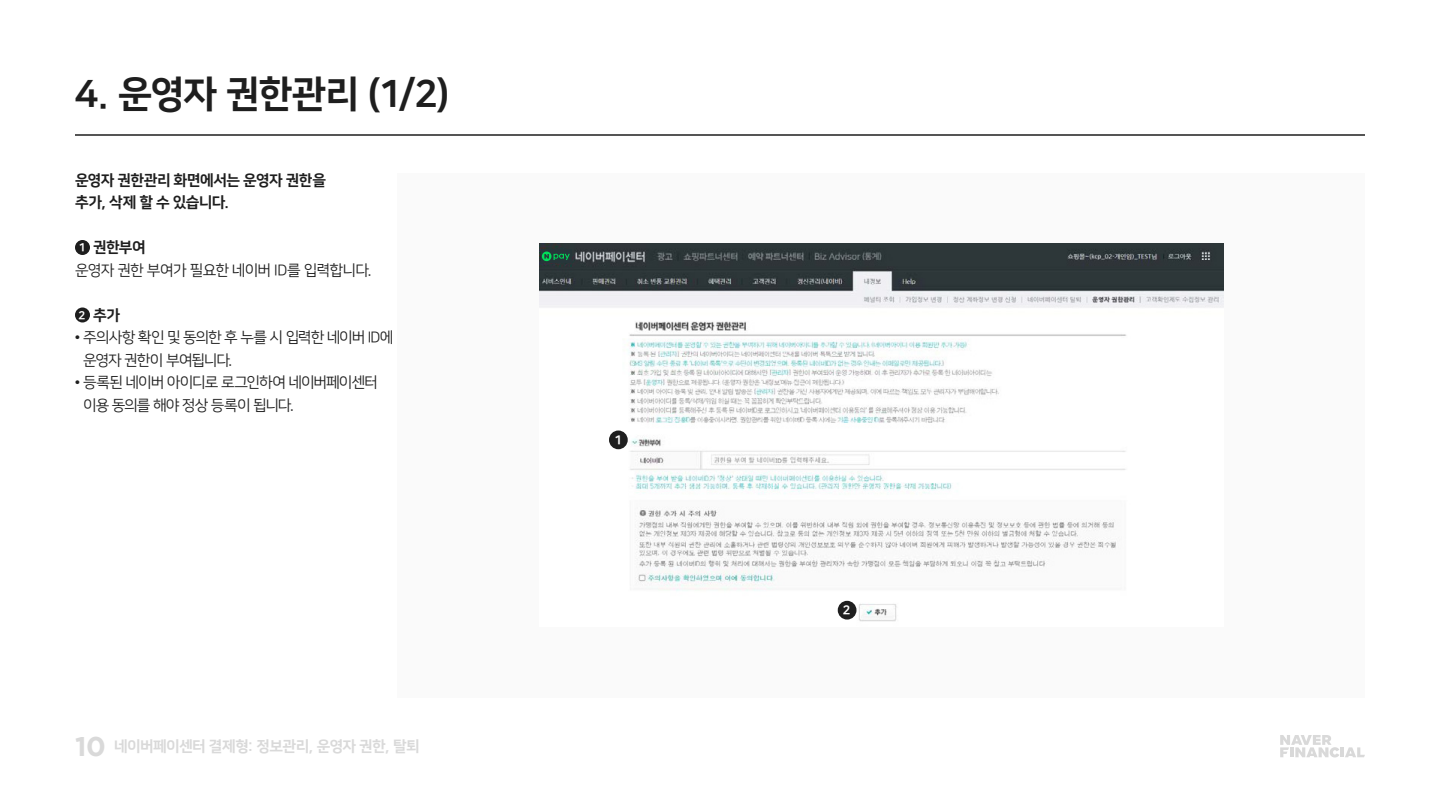
<style>
.page{position:relative;width:1440px;height:810px;background:#fff}
.page>*{position:absolute;margin:0;border:0;box-sizing:border-box;transform-origin:0 0}
.t1{font:37.5px "Nanum Square EB";letter-spacing:-.035em;color:#1e1e1e}
.t2{font:15px/22.5px "Nanum Square R";letter-spacing:-.06em;color:#1e1e1e}
.t3{font:15px/22.5px "Nanum Square EB";letter-spacing:-.04em;color:#1e1e1e}
.t4{font:15px "Nanum Square EB";letter-spacing:-.04em;color:#d9d9d9}
.t5{font:12.38px "Nanum Square EB";color:#fff}
.s1{font-size:11.25px;color:#fff}
.s2{font-family:"Gotham";font-weight:700;font-size:27px}
</style>
<div class="page">
<hr style="left:75px;top:134px;width:1290px;height:2px;background:#1e1e1e">
<svg style="left:1280px;top:735px;width:85px;height:23px"></svg>
<div style="left:398px;top:173px;width:967px;height:525px;background:#fafafa"></div>
<img style="left:539px;top:243px;width:684px;height:378px">
<div style="left:609px;top:431px;width:19px;height:18px;background:#1f1f1f;border-radius:50%"></div>
<div style="left:838px;top:601px;width:18px;height:19px;background:#1f1f1f;border-radius:50%"></div>
<div style="left:75px;top:240px;width:15px;height:15px;background:#1e1e1e;border-radius:50%"></div>
<div style="left:75px;top:308px;width:15px;height:14px;background:#1e1e1e;border-radius:50%"></div>
<div style="left:541px;top:250px;width:31px;height:13px;background:#27363a"></div>
<svg style="left:542px;top:252px;width:28px;height:9px"></svg>
<h1 class="t1" style="left:75px;top:73px;width:376px">4. 운영자 권한관리 (1/2)</h1>
<p class="t3" style="left:75px;top:169px;width:253px">운영자 권한관리 화면에서는 운영자 권한을 추가, 삭제 할 수 있습니다.</p>
<p class="t3" style="left:79px;top:236px;width:69px"><span class="s1">1</span> 권한부여</p>
<p class="t2" style="left:75px;top:259px;width:298px">운영자 권한 부여가 필요한 네이버 ID를 입력합니다.</p>
<p class="t3" style="left:79px;top:304px;width:43px"><span class="s1">2</span> 추가</p>
<p class="t2" style="left:83px;top:327px;width:312px;text-indent:-8px"><sup>●</sup> 주의사항 확인 및 동의한 후 누를 시 입력한 네이버 ID에 운영자 권한이 부여됩니다.</p>
<p class="t2" style="left:83px;top:372px;width:296px;text-indent:-8px"><sup>●</sup> 등록된 네이버 아이디로 로그인하여 네이버페이센터 이용 동의를 해야 정상 등록이 됩니다.</p>
<p class="t4" style="left:75px;top:738px;width:346px"><span class="s2">10</span> 네이버페이센터 결제형: 정보관리, 운영자 권한, 탈퇴</p>
<p class="t5" style="left:614px;top:433px;width:9px">1</p>
<p class="t5" style="left:843px;top:603px;width:9px">2</p>
</div>
